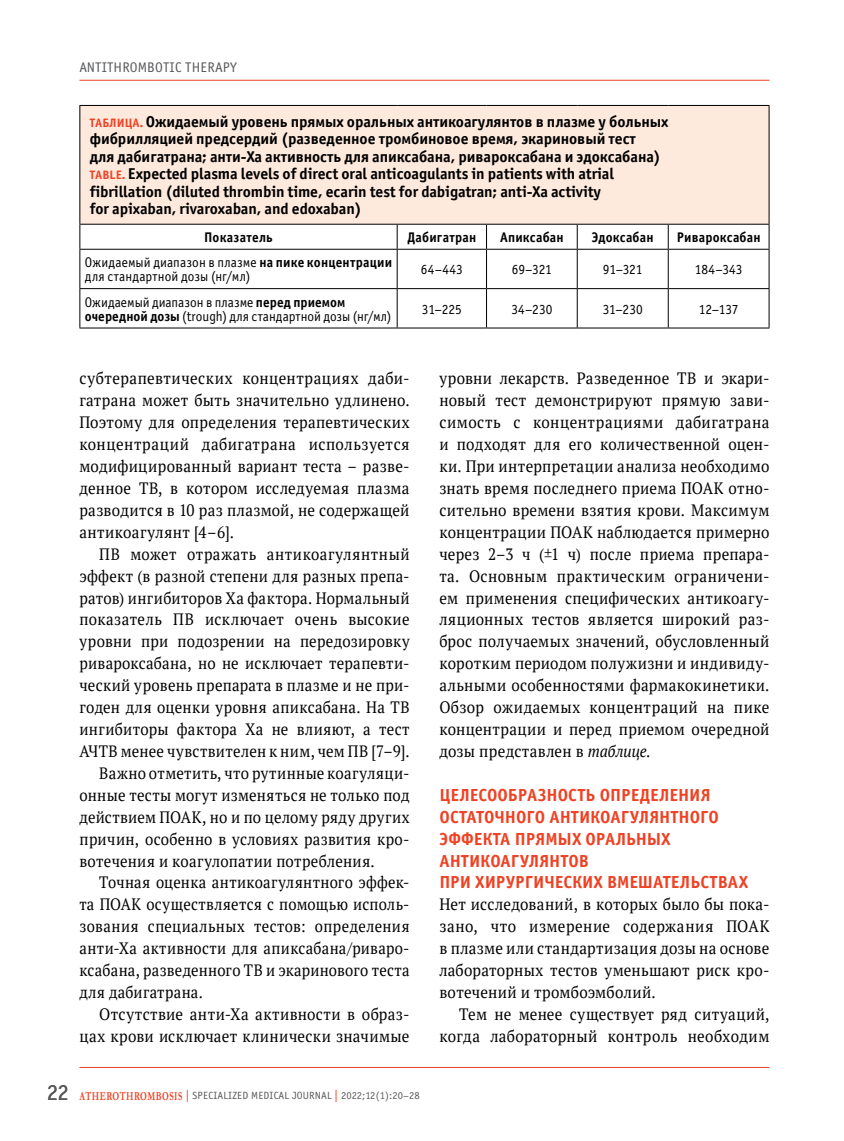
<style>
.page{position:relative;width:844px;height:1141px;background:#fff}
.page>*{position:absolute;margin:0;border:0;box-sizing:border-box;transform-origin:0 0}
.t1{font:22.75px "Officina Sans Book ITC";color:#58595b}
.t2{font:17.5px/21.9px "Officina Sans Bold ITC";color:#ef4123}
.t3{font:16.45px/21.9px "PT Serif";letter-spacing:.025em;color:#000;text-align:justify;scale:.92 1}
.t4{font:16.45px "PT Serif";letter-spacing:.025em;color:#000;scale:.91 1}
.t5{font:16.45px "PT Serif";letter-spacing:.025em;color:#000;scale:.9 1}
.t6{font:15.75px/17.5px "Officina Sans Bold ITC";letter-spacing:-.005em;color:#000}
.t7{font:14px/14px "Officina Sans Book C";letter-spacing:.005em;color:#000;scale:.95 1}
.t8{font:14px "Officina Sans Bold ITC";letter-spacing:.015em;color:#000;scale:.95 1}
.t9{font:14px "Officina Sans Book ITC";letter-spacing:.01em;color:#58595b}
.t10{font:10.5px "Officina Sans Book ITC";letter-spacing:.015em;color:#58595b}
.s1{font-size:12.25px;color:#ef4123}
.s2{font-family:"Officina Sans Bold ITC"}
.s3{font-family:"Garamond";font-weight:700;font-size:12.25px;color:#ef4123}
.s4{font-family:"Officina Sans Bold ITC";font-size:12.25px;color:#ef4123}
.s5{font-style:italic}
</style>
<div class="page">
<hr style="left:79px;top:1067px;width:690px;height:1px;background:#ef4123">
<hr style="left:79px;top:80px;width:690px;height:1px;background:#ef4123">
<div style="left:80px;top:105px;width:688px;height:119px;background:#fee9dd"></div>
<svg style="left:396px;top:225px;width:1px;height:24px"></svg>
<svg style="left:486px;top:225px;width:1px;height:24px"></svg>
<svg style="left:576px;top:225px;width:1px;height:24px"></svg>
<svg style="left:667px;top:225px;width:1px;height:24px"></svg>
<hr style="left:396px;top:250px;width:1px;height:38px;background:#000">
<hr style="left:486px;top:250px;width:1px;height:38px;background:#000">
<hr style="left:576px;top:250px;width:1px;height:38px;background:#000">
<hr style="left:667px;top:250px;width:1px;height:38px;background:#000">
<hr style="left:79px;top:288px;width:318px;height:1px;background:#000">
<hr style="left:397px;top:288px;width:89px;height:1px;background:#000">
<hr style="left:396px;top:289px;width:1px;height:39px;background:#000">
<hr style="left:486px;top:288px;width:91px;height:1px;background:#000">
<hr style="left:486px;top:289px;width:1px;height:39px;background:#000">
<hr style="left:577px;top:288px;width:91px;height:1px;background:#000">
<hr style="left:576px;top:289px;width:1px;height:39px;background:#000">
<hr style="left:668px;top:288px;width:101px;height:1px;background:#000">
<hr style="left:667px;top:289px;width:1px;height:39px;background:#000">
<hr style="left:79px;top:250px;width:1px;height:38px;background:#000">
<hr style="left:768px;top:250px;width:1px;height:38px;background:#000">
<hr style="left:79px;top:289px;width:1px;height:39px;background:#000">
<hr style="left:768px;top:289px;width:1px;height:39px;background:#000">
<hr style="left:79px;top:328px;width:318px;height:1px;background:#000">
<hr style="left:397px;top:328px;width:89px;height:1px;background:#000">
<hr style="left:486px;top:328px;width:91px;height:1px;background:#000">
<hr style="left:577px;top:328px;width:91px;height:1px;background:#000">
<hr style="left:668px;top:328px;width:101px;height:1px;background:#000">
<svg style="left:79px;top:225px;width:1px;height:24px"></svg>
<svg style="left:768px;top:225px;width:1px;height:24px"></svg>
<hr style="left:79px;top:249px;width:318px;height:1px;background:#000">
<hr style="left:397px;top:249px;width:89px;height:1px;background:#000">
<hr style="left:486px;top:249px;width:91px;height:1px;background:#000">
<hr style="left:577px;top:249px;width:91px;height:1px;background:#000">
<hr style="left:668px;top:249px;width:101px;height:1px;background:#000">
<hr style="left:79px;top:105px;width:318px;height:1px;background:#000">
<hr style="left:79px;top:106px;width:1px;height:118px;background:#000">
<hr style="left:397px;top:105px;width:89px;height:1px;background:#000">
<hr style="left:486px;top:105px;width:91px;height:1px;background:#000">
<hr style="left:577px;top:105px;width:91px;height:1px;background:#000">
<hr style="left:668px;top:105px;width:101px;height:1px;background:#000">
<hr style="left:768px;top:106px;width:1px;height:118px;background:#000">
<hr style="left:79px;top:224px;width:318px;height:1px;background:#000">
<hr style="left:397px;top:224px;width:89px;height:1px;background:#000">
<hr style="left:486px;top:224px;width:91px;height:1px;background:#000">
<hr style="left:577px;top:224px;width:91px;height:1px;background:#000">
<hr style="left:668px;top:224px;width:101px;height:1px;background:#000">
<p class="t9" style="left:79px;top:59px;width:159px">ANTITHROMBOTIC THERAPY</p>
<p class="t6" style="left:90px;top:113px;width:580px"><span class="s1">ТАБЛИЦА.</span> Ожидаемый уровень прямых оральных антикоагулянтов в плазме у больных фибрилляцией предсердий (разведенное тромбиновое время, экариновый тест<br>для дабигатрана; анти-Ха активность для апиксабана, ривароксабана и эдоксабана)<br><span class="s1">TABLE.</span> Expected plasma levels of direct oral anticoagulants in patients with atrial fibrillation (diluted thrombin time, ecarin test for dabigatran; anti-Xa activity<br>for apixaban, rivaroxaban, and edoxaban)</p>
<p class="t8" style="left:204px;top:228px;width:74px">Показатель</p>
<p class="t8" style="left:407px;top:228px;width:74px">Дабигатран</p>
<p class="t8" style="left:500px;top:228px;width:68px">Апиксабан</p>
<p class="t8" style="left:591px;top:228px;width:67px">Эдоксабан</p>
<p class="t8" style="left:676px;top:228px;width:90px">Ривароксабан</p>
<p class="t7" style="left:85px;top:256px;width:325px">Ожидаемый диапазон в плазме <span class="s2">на пике концентрации </span>для стандартной дозы (нг/мл)</p>
<p class="t7" style="left:421px;top:263px;width:46px">64–443</p>
<p class="t7" style="left:511px;top:263px;width:44px">69–321</p>
<p class="t7" style="left:602px;top:263px;width:43px">91–321</p>
<p class="t7" style="left:694px;top:263px;width:52px">184–343</p>
<p class="t7" style="left:85px;top:295px;width:324px">Ожидаемый диапазон в плазме <span class="s2">перед приемом очередной дозы</span> (trough) для стандартной дозы (нг/мл)</p>
<p class="t7" style="left:422px;top:302px;width:43px">31–225</p>
<p class="t7" style="left:511px;top:302px;width:45px">34–230</p>
<p class="t7" style="left:602px;top:302px;width:44px">31–230</p>
<p class="t7" style="left:698px;top:302px;width:43px">12–137</p>
<p class="t3" style="left:79px;top:368px;width:360px">субтерапевтических концентрациях даби&shy;гатрана может быть значительно удлинено.<br>Поэтому для определения терапевтических концентраций дабигатрана используется модифицированный вариант теста – разве&shy;денное ТВ, в котором исследуемая плазма разводится в 10 раз плазмой, не содержащей антикоагулянт [4–6].</p>
<p class="t4" style="left:99px;top:543px;width:342px">ПВ может отражать антикоагулянтный</p>
<p class="t4" style="left:79px;top:565px;width:364px">эффект (в разной степени для разных препа-</p>
<p class="t4" style="left:79px;top:587px;width:364px">ратов) ингибиторов Xа фактора. Нормальный</p>
<p class="t4" style="left:79px;top:609px;width:364px">показатель ПВ исключает очень высокие</p>
<p class="t4" style="left:79px;top:631px;width:364px">уровни при подозрении на передозировку</p>
<p class="t4" style="left:79px;top:653px;width:364px">ривароксабана, но не исключает терапевти-</p>
<p class="t4" style="left:79px;top:675px;width:364px">ческий уровень препарата в плазме и не при-</p>
<p class="t4" style="left:79px;top:697px;width:364px">годен для оценки уровня апиксабана. На ТВ</p>
<p class="t4" style="left:79px;top:719px;width:364px">ингибиторы фактора Xа не влияют, а тест</p>
<p class="t4" style="left:79px;top:740px;width:364px">АЧТВ менее чувствителен к ним, чем ПВ [7–9].</p>
<p class="t4" style="left:99px;top:762px;width:342px">Важно отметить, что рутинные коагуляци-</p>
<p class="t4" style="left:79px;top:784px;width:364px">онные тесты могут изменяться не только под</p>
<p class="t4" style="left:79px;top:806px;width:364px">действием ПОАК, но и по целому ряду других</p>
<p class="t4" style="left:79px;top:828px;width:364px">причин, особенно в условиях развития кро-</p>
<p class="t4" style="left:79px;top:850px;width:326px">вотечения и коагулопатии потребления.</p>
<p class="t5" style="left:99px;top:872px;width:342px">Точная оценка антикоагулянтного эффек--</p>
<p class="t5" style="left:79px;top:894px;width:366px">та ПОАК осуществляется с помощью исполь-</p>
<p class="t5" style="left:79px;top:916px;width:368px">зования специальных тестов: определения</p>
<p class="t5" style="left:79px;top:938px;width:366px">анти-Ха активности для апиксабана/риваро-</p>
<p class="t5" style="left:79px;top:960px;width:368px">ксабана, разведенного ТВ и экаринового теста</p>
<p class="t5" style="left:79px;top:981px;width:139px">для дабигатрана.</p>
<p class="t3" style="left:99px;top:1003px;width:338px">Отсутствие анти-Ха активности в образ-</p>
<p class="t3" style="left:79px;top:1025px;width:360px">цах крови исключает клинически значимые</p>
<h1 class="t1" style="left:47px;top:1079px;width:24px">22</h1>
<p class="t10" style="left:79px;top:1090px;width:341px"><span class="s3">ATHEROTHROMBOSIS</span> <span class="s4">|</span> SPECIALIZED MEDICAL JOURNAL <span class="s4">|</span> 2022;12(1):20–28</p>
<p class="t3" style="left:439px;top:368px;width:360px">уровни лекарств. Разведенное ТВ и экари&shy;новый тест демонстрируют прямую зави&shy;симость с концентрациями дабигатрана и подходят для его количественной оцен&shy;ки. При интерпретации анализа необходимо знать время последнего приема ПОАК отно&shy;сительно времени взятия крови. Максимум концентрации ПОАК наблюдается примерно через 2–3 ч (±1 ч) после приема препара&shy;та. Основным практическим ограничени&shy;ем применения специфических антикоагу&shy;ляционных тестов является широкий раз&shy;брос получаемых значений, обусловленный коротким периодом полужизни и индивиду&shy;альными особенностями фармакокинетики.<br>Обзор ожидаемых концентраций на пике концентрации и перед приемом очередной дозы представлен в <span class="s5">таблице.</span></p>
<p class="t2" style="left:439px;top:784px;width:310px">ЦЕЛЕСООБРАЗНОСТЬ ОПРЕДЕЛЕНИЯ<br>ОСТАТОЧНОГО АНТИКОАГУЛЯНТНОГО<br>ЭФФЕКТА ПРЯМЫХ ОРАЛЬНЫХ<br>АНТИКОАГУЛЯНТОВ<br>ПРИ ХИРУРГИЧЕСКИХ ВМЕШАТЕЛЬСТВАХ</p>
<p class="t3" style="left:439px;top:893px;width:360px">Нет исследований, в которых было бы пока&shy;зано, что измерение содержания ПОАК в плазме или стандартизация дозы на основе лабораторных тестов уменьшают риск кро&shy;вотечений и тромбоэмболий.</p>
<p class="t3" style="left:439px;top:1003px;width:360px;text-align:right">Тем не менее существует ряд ситуаций, когда лабораторный контроль необходим</p>
</div>
